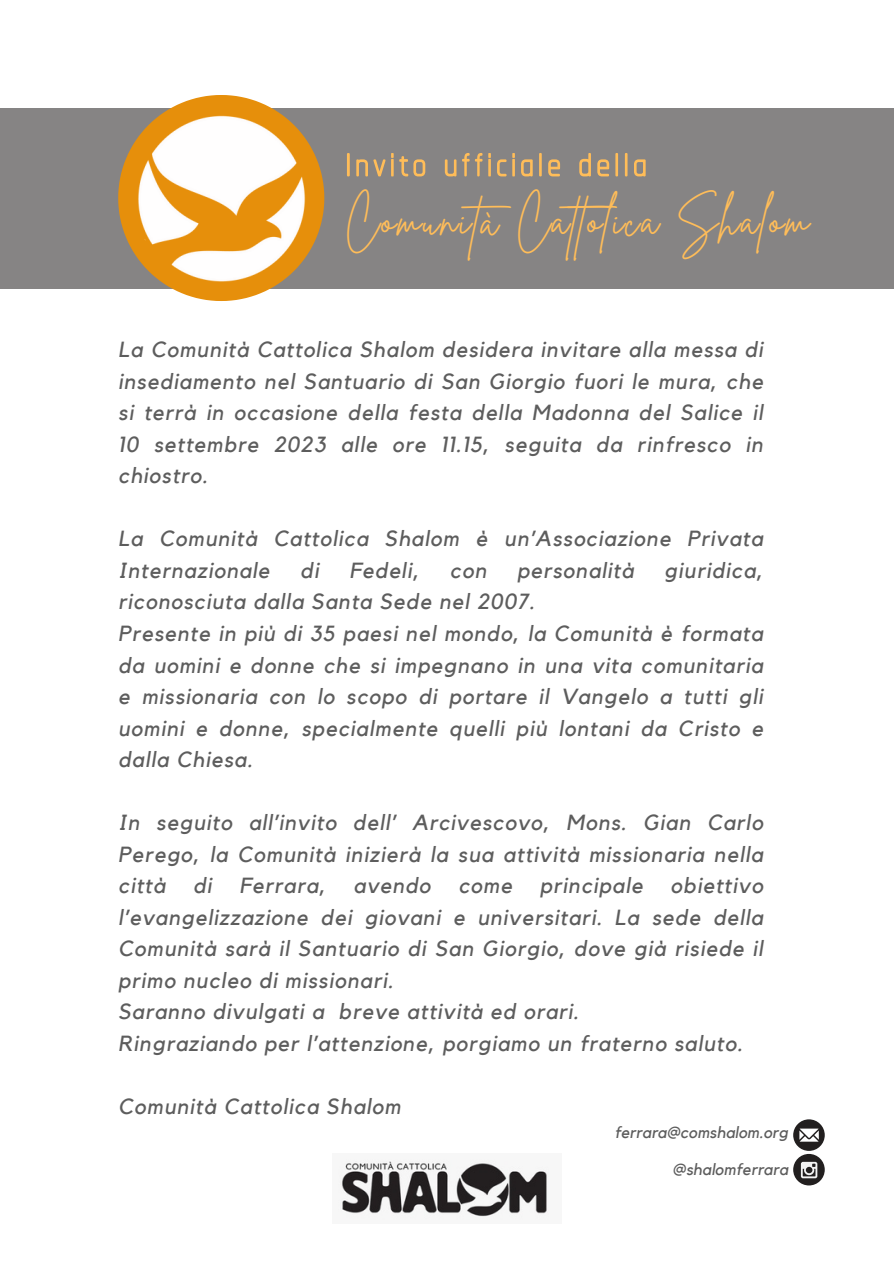
<style>
.page{position:relative;width:894px;height:1264px;background:#fff}
.page>*{position:absolute;margin:0;border:0;box-sizing:border-box;transform-origin:0 0}
.t1{font:800 57.9px "Chathura";letter-spacing:.05em;color:#ffbd59}
.t2{font:44.4px "Brittany Signature";letter-spacing:.05em;color:#ffbd59}
.t3{font:italic 21.75px/31.5px "Kollektif";letter-spacing:.05em;color:#5d5d5d;text-align:justify}
.t4{font:italic 16.2px "Kollektif";letter-spacing:.01em;color:#5d5d5d}
</style>
<div class="page">
<div style="left:0;top:108px;width:893px;height:180px;background:#868484"></div>
<svg style="left:118px;top:95px;width:206px;height:206px"></svg>
<img style="left:134px;top:113px;width:171px;height:175px">
<div style="left:793px;top:1153px;width:31px;height:32px;background:#221f1f;border-radius:50%"></div>
<svg style="left:800px;top:1161px;width:17px;height:17px"></svg>
<svg style="left:793px;top:1119px;width:31px;height:31px"></svg>
<img style="left:340px;top:1160px;width:209px;height:58px">
<p class="t1" style="left:345px;top:123px;width:303px">Invito ufficiale della</p>
<p class="t2" style="left:345px;top:190px;width:465px">Comunità Cattolica Shalom</p>
<p class="t3" style="left:118px;top:334px;width:646px">La Comunità Cattolica Shalom desidera invitare alla messa di insediamento nel Santuario di San Giorgio fuori le mura, che si terrà in occasione della festa della Madonna del Salice il 10 settembre 2023 alle ore 11.15, seguita da rinfresco in chiostro.</p>
<p class="t3" style="left:118px;top:524px;width:646px">La Comunità Cattolica Shalom è un’Associazione Privata<br>Internazionale</p>
<p class="t3" style="left:300px;top:555px;width:20px">di</p>
<p class="t3" style="left:349px;top:555px;width:71px">Fedeli,</p>
<p class="t3" style="left:449px;top:555px;width:38px">con</p>
<p class="t3" style="left:517px;top:555px;width:118px">personalità</p>
<p class="t3" style="left:664px;top:555px;width:100px">giuridica,</p>
<p class="t3" style="left:118px;top:587px;width:418px">riconosciuta dalla Santa Sede nel 2007.</p>
<p class="t3" style="left:118px;top:618px;width:646px">Presente in più di 35 paesi nel mondo, la Comunità è formata da uomini e donne che si impegnano in una vita comunitaria e missionaria con lo scopo di portare il Vangelo a tutti gli uomini e donne, specialmente quelli più lontani da Cristo e dalla Chiesa.</p>
<p class="t3" style="left:118px;top:807px;width:646px">In seguito all’invito dell’ Arcivescovo, Mons. Gian Carlo Perego, la Comunità inizierà la sua attività missionaria nella città</p>
<p class="t3" style="left:118px;top:870px;width:646px;text-indent:552px">obiettivo l’evangelizzazione dei giovani e universitari. La sede della Comunità sarà il Santuario di San Giorgio, dove già risiede il primo nucleo di missionari.</p>
<p class="t3" style="left:118px;top:996px;width:462px">Saranno divulgati a breve attività ed orari.</p>
<p class="t3" style="left:118px;top:1028px;width:625px">Ringraziando per l’attenzione, porgiamo un fraterno saluto.</p>
<p class="t3" style="left:193px;top:870px;width:20px">di</p>
<p class="t3" style="left:239px;top:870px;width:88px">Ferrara,</p>
<p class="t3" style="left:353px;top:870px;width:78px">avendo</p>
<p class="t3" style="left:458px;top:870px;width:55px">come</p>
<p class="t3" style="left:539px;top:870px;width:104px">principale</p>
<p class="t3" style="left:118px;top:1091px;width:284px">Comunità Cattolica Shalom</p>
<p class="t4" style="left:614px;top:1124px;width:175px">ferrara@comshalom.org</p>
<p class="t4" style="left:672px;top:1161px;width:117px">@shalomferrara</p>
</div>
